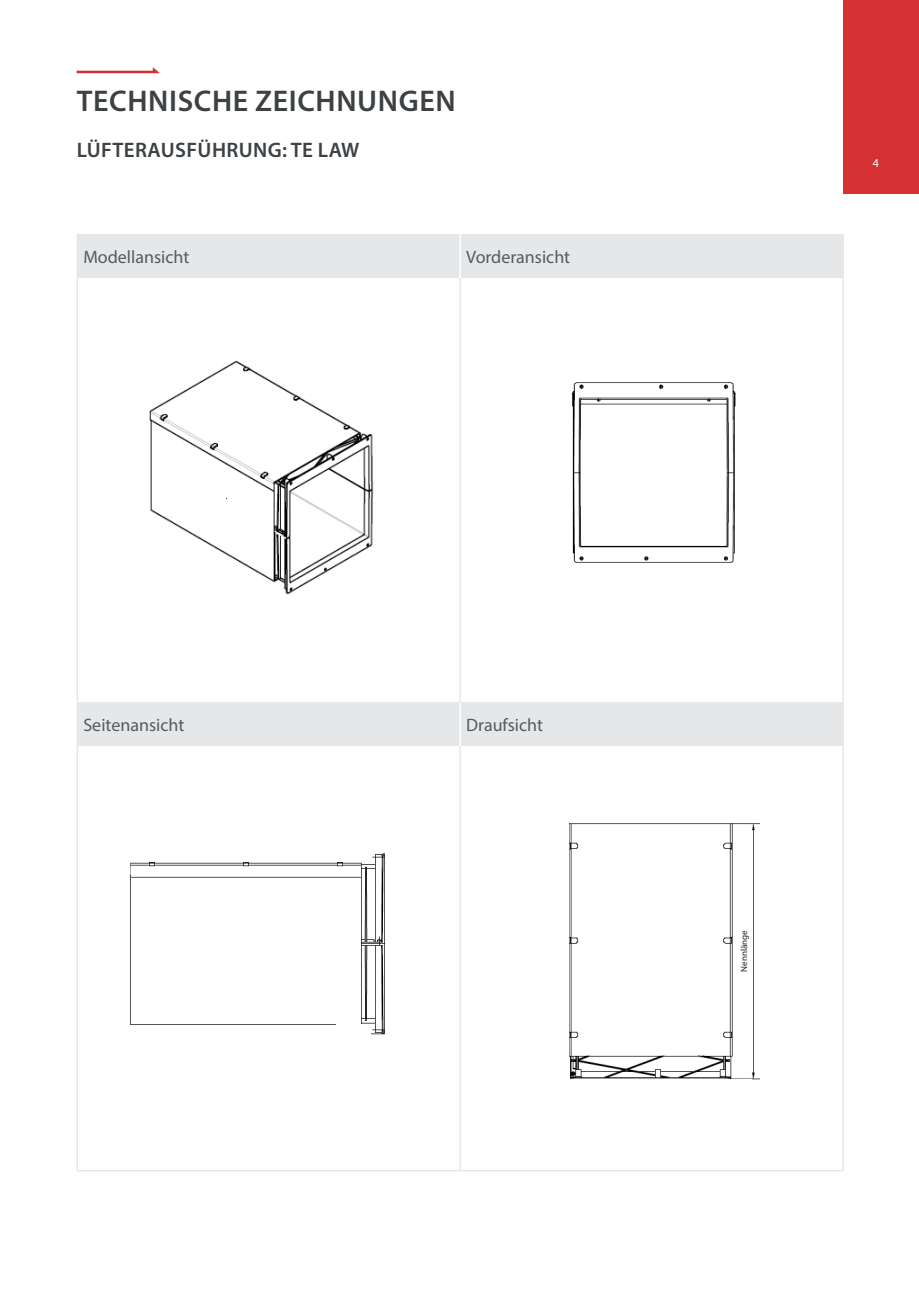
<style>
.page{position:relative;width:919px;height:1289px;background:#fff}
.page>*{position:absolute;margin:0;border:0;box-sizing:border-box;transform-origin:0 0}
.t1{font:600 30px "Myriad Pro";letter-spacing:.02em;color:#3e4143}
.t2{font:600 21px "Myriad Pro";letter-spacing:.02em;color:#3d4144}
.t3{font:18px "Myriad Pro";color:#595a5b}
.t4{font:12px "Myriad Pro";color:#fff}
.t5{font:9px "Myriad Pro";color:#231f20}
</style>
<div class="page">
<svg style="left:78px;top:235px;width:764px;height:509px"></svg>
<hr style="left:77px;top:234px;width:383px;height:1px;background:#e6e7e9">
<hr style="left:77px;top:235px;width:1px;height:41px;background:#e6e7e9">
<hr style="left:460px;top:234px;width:383px;height:1px;background:#e6e7e9">
<hr style="left:842px;top:235px;width:1px;height:41px;background:#e6e7e9">
<hr style="left:77px;top:276px;width:383px;height:2px;background:#e6e7e9">
<hr style="left:77px;top:278px;width:1px;height:424px;background:#e6e7e9">
<hr style="left:460px;top:276px;width:383px;height:2px;background:#e6e7e9">
<hr style="left:459px;top:278px;width:2px;height:424px;background:#e6e7e9">
<hr style="left:842px;top:278px;width:1px;height:424px;background:#e6e7e9">
<hr style="left:77px;top:702px;width:1px;height:42px;background:#e6e7e9">
<hr style="left:842px;top:702px;width:1px;height:42px;background:#e6e7e9">
<hr style="left:77px;top:744px;width:383px;height:2px;background:#e6e7e9">
<hr style="left:77px;top:746px;width:1px;height:423px;background:#e6e7e9">
<hr style="left:460px;top:744px;width:383px;height:2px;background:#e6e7e9">
<hr style="left:459px;top:746px;width:2px;height:423px;background:#e6e7e9">
<hr style="left:842px;top:746px;width:1px;height:423px;background:#e6e7e9">
<hr style="left:77px;top:1169px;width:383px;height:2px;background:#e6e7e9">
<hr style="left:460px;top:1169px;width:383px;height:2px;background:#e6e7e9">
<hr style="left:78px;top:702px;width:382px;height:1px;background:#e6e7e9">
<hr style="left:460px;top:702px;width:382px;height:1px;background:#e6e7e9">
<hr style="left:459px;top:234px;width:2px;height:44px;background:#fff">
<hr style="left:459px;top:702px;width:2px;height:44px;background:#fff">
<img style="left:141px;top:356px;width:244px;height:246px">
<img style="left:512px;top:355px;width:287px;height:248px">
<img style="left:130px;top:853px;width:255px;height:182px">
<div style="left:336px;top:1024px;width:35px;height:43px;background:#fff"></div>
<div style="left:323px;top:980px;width:35px;height:43px;background:#fff"></div>
<img style="left:569px;top:823px;width:191px;height:257px">
<div style="left:550px;top:1078px;width:201px;height:35px;background:#fff"></div>
<div style="left:736px;top:860px;width:15px;height:181px;background:#fff"></div>
<svg style="left:77px;top:67px;width:83px;height:6px"></svg>
<div style="left:843px;top:0;width:75px;height:193px;background:#d53134"></div>
<h1 class="t1" style="left:77px;top:82px;width:380px">TECHNISCHE ZEICHNUNGEN</h1>
<p class="t2" style="left:77px;top:137px;width:284px">LÜFTERAUSFÜHRUNG: TE LAW</p>
<p class="t3" style="left:83px;top:245px;width:108px">Modellansicht</p>
<p class="t3" style="left:466px;top:245px;width:105px">Vorderansicht</p>
<p class="t4" style="left:872px;top:156px;width:8px">4</p>
<p class="t3" style="left:83px;top:713px;width:103px">Seitenansicht</p>
<p class="t3" style="left:466px;top:713px;width:78px">Draufsicht</p>
<p class="t5" style="left:738px;top:971px;width:43px;rotate:-90deg">Nennlänge</p>
</div>
